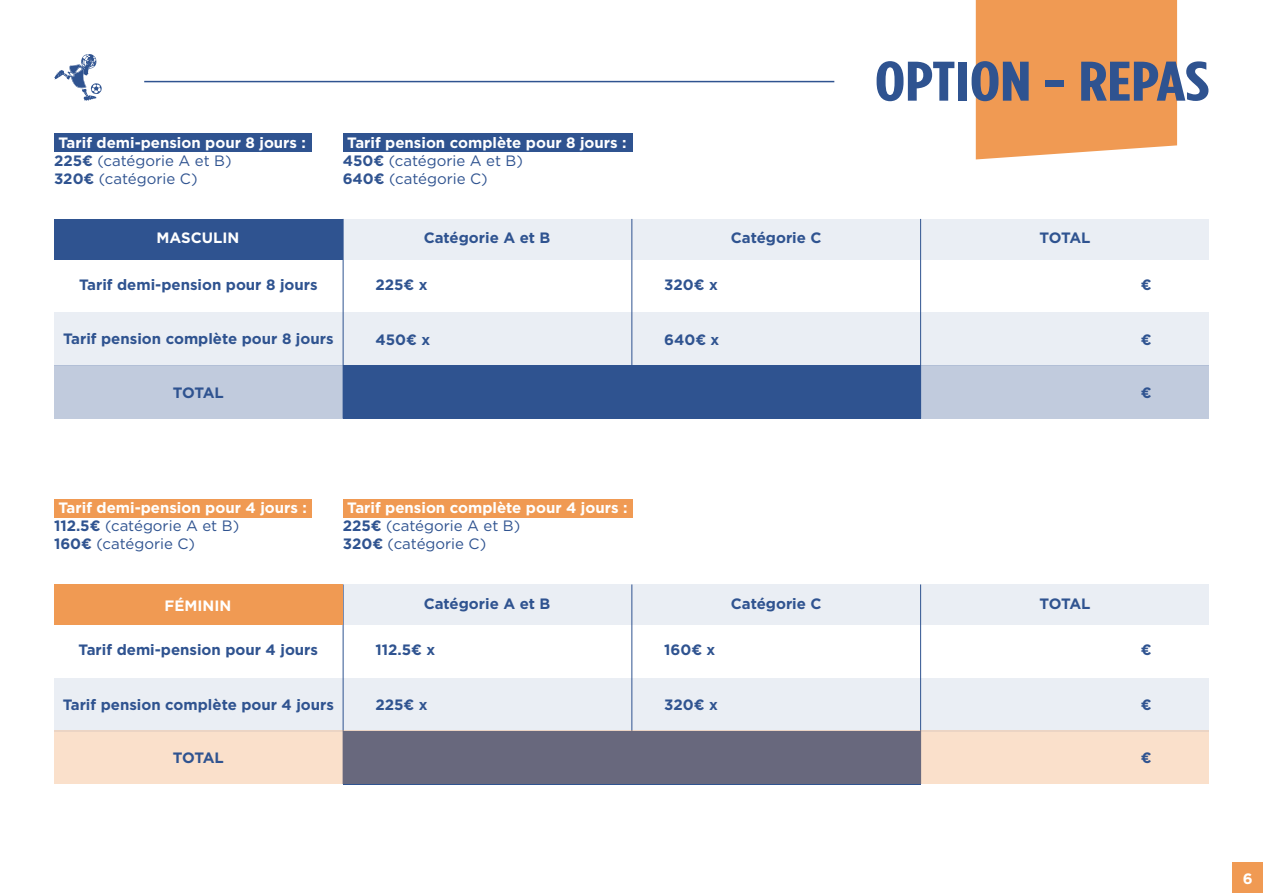
<style>
.page{position:relative;width:1263px;height:893px;background:#fff}
.page>*{position:absolute;margin:0;border:0;box-sizing:border-box;transform-origin:0 0}
.t1{font:700 55.65px "Gotham Condensed";color:#2f5390;scale:1.3 1}
.t2{font:700 15px/18px "Gotham";color:#fff}
.t3{font:700 15px "Gotham";color:#2f5390}
.s1{color:#2f5390}
.s2{font-weight:400;color:#2f5390}
</style>
<div class="page">
<div style="left:54px;top:134px;width:258px;height:18px;background:#2f5390"></div>
<div style="left:54px;top:499px;width:258px;height:18px;background:#f09a53"></div>
<div style="left:343px;top:134px;width:289px;height:18px;background:#2f5390"></div>
<div style="left:343px;top:499px;width:289px;height:18px;background:#f09a53"></div>
<div style="left:976px;top:0;width:201px;height:159px;background:#f09a53"></div>
<svg style="left:54px;top:54px;width:48px;height:47px"></svg>
<hr style="left:144px;top:81px;width:690px;height:1px;background:#2f5390">
<hr style="left:631px;top:219px;width:1px;height:199px;background:#2f5390">
<hr style="left:631px;top:584px;width:1px;height:200px;background:#2f5390">
<hr style="left:343px;top:219px;width:1px;height:199px;background:#2f5390">
<hr style="left:343px;top:584px;width:1px;height:200px;background:#2f5390">
<hr style="left:920px;top:219px;width:1px;height:199px;background:#2f5390">
<hr style="left:920px;top:584px;width:1px;height:200px;background:#2f5390">
<div style="left:54px;top:219px;width:1155px;height:40px;background:#eaeef4"></div>
<div style="left:54px;top:584px;width:1155px;height:41px;background:#eaeef4"></div>
<div style="left:54px;top:219px;width:289px;height:40px;background:#2f5390"></div>
<div style="left:54px;top:584px;width:289px;height:41px;background:#f09a53"></div>
<div style="left:54px;top:312px;width:1155px;height:54px;background:#eaeef4"></div>
<div style="left:54px;top:678px;width:1155px;height:53px;background:#eaeef4"></div>
<svg style="left:54px;top:365px;width:1155px;height:53px;background:#788fb6"></svg>
<svg style="left:54px;top:731px;width:1155px;height:53px;background:#b1a4a4"></svg>
<div style="left:1233px;top:863px;width:30px;height:30px;background:#f09a53"></div>
<h1 class="t1" style="left:875px;top:50px;width:258px">OPTION - REPAS</h1>
<p class="t2" style="left:54px;top:133px;width:254px;text-indent:4px">Tarif demi-pension pour 8 jours :<br><span class="s1">225€</span> <span class="s2">(catégorie A et B)<br></span><span class="s1">320€</span> <span class="s2">(catégorie C)</span></p>
<p class="t2" style="left:343px;top:133px;width:285px;text-indent:4px">Tarif pension complète pour 8 jours :<br><span class="s1">450€</span> <span class="s2">(catégorie A et B)<br></span><span class="s1">640€</span> <span class="s2">(catégorie C)</span></p>
<p class="t2" style="left:157px;top:229px;width:84px">MASCULIN</p>
<p class="t3" style="left:424px;top:228px;width:128px">Catégorie A et B</p>
<p class="t3" style="left:731px;top:228px;width:92px">Catégorie C</p>
<p class="t3" style="left:1039px;top:228px;width:53px">TOTAL</p>
<p class="t3" style="left:79px;top:275px;width:240px">Tarif demi-pension pour 8 jours</p>
<p class="t3" style="left:375px;top:275px;width:54px">225€ x</p>
<p class="t3" style="left:664px;top:275px;width:55px">320€ x</p>
<p class="t3" style="left:1141px;top:275px;width:12px">€</p>
<p class="t3" style="left:63px;top:329px;width:272px">Tarif pension complète pour 8 jours</p>
<p class="t3" style="left:375px;top:329px;width:56px">450€ x</p>
<p class="t3" style="left:664px;top:329px;width:57px">640€ x</p>
<p class="t3" style="left:1141px;top:329px;width:12px">€</p>
<p class="t3" style="left:173px;top:383px;width:53px">TOTAL</p>
<p class="t3" style="left:1141px;top:383px;width:12px">€</p>
<p class="t2" style="left:54px;top:499px;width:254px;text-indent:4px">Tarif demi-pension pour 4 jours :<br><span class="s1">112.5€</span> <span class="s2">(catégorie A et B)<br></span><span class="s1">160€</span> <span class="s2">(catégorie C)</span></p>
<p class="t2" style="left:343px;top:499px;width:286px;text-indent:4px">Tarif pension complète pour 4 jours :<br><span class="s1">225€</span> <span class="s2">(catégorie A et B)<br></span><span class="s1">320€</span> <span class="s2">(catégorie C)</span></p>
<p class="t2" style="left:165px;top:596px;width:68px">FÉMININ</p>
<p class="t3" style="left:424px;top:594px;width:128px">Catégorie A et B</p>
<p class="t3" style="left:731px;top:594px;width:92px">Catégorie C</p>
<p class="t3" style="left:1039px;top:594px;width:53px">TOTAL</p>
<p class="t3" style="left:79px;top:640px;width:241px">Tarif demi-pension pour 4 jours</p>
<p class="t3" style="left:375px;top:640px;width:61px">112.5€ x</p>
<p class="t3" style="left:664px;top:640px;width:53px">160€ x</p>
<p class="t3" style="left:1141px;top:640px;width:12px">€</p>
<p class="t3" style="left:63px;top:694px;width:273px">Tarif pension complète pour 4 jours</p>
<p class="t3" style="left:375px;top:695px;width:54px">225€ x</p>
<p class="t3" style="left:664px;top:695px;width:55px">320€ x</p>
<p class="t3" style="left:1141px;top:695px;width:12px">€</p>
<p class="t3" style="left:173px;top:748px;width:53px">TOTAL</p>
<p class="t3" style="left:1141px;top:748px;width:12px">€</p>
<p class="t2" style="left:1243px;top:869px;width:11px">6</p>
</div>
